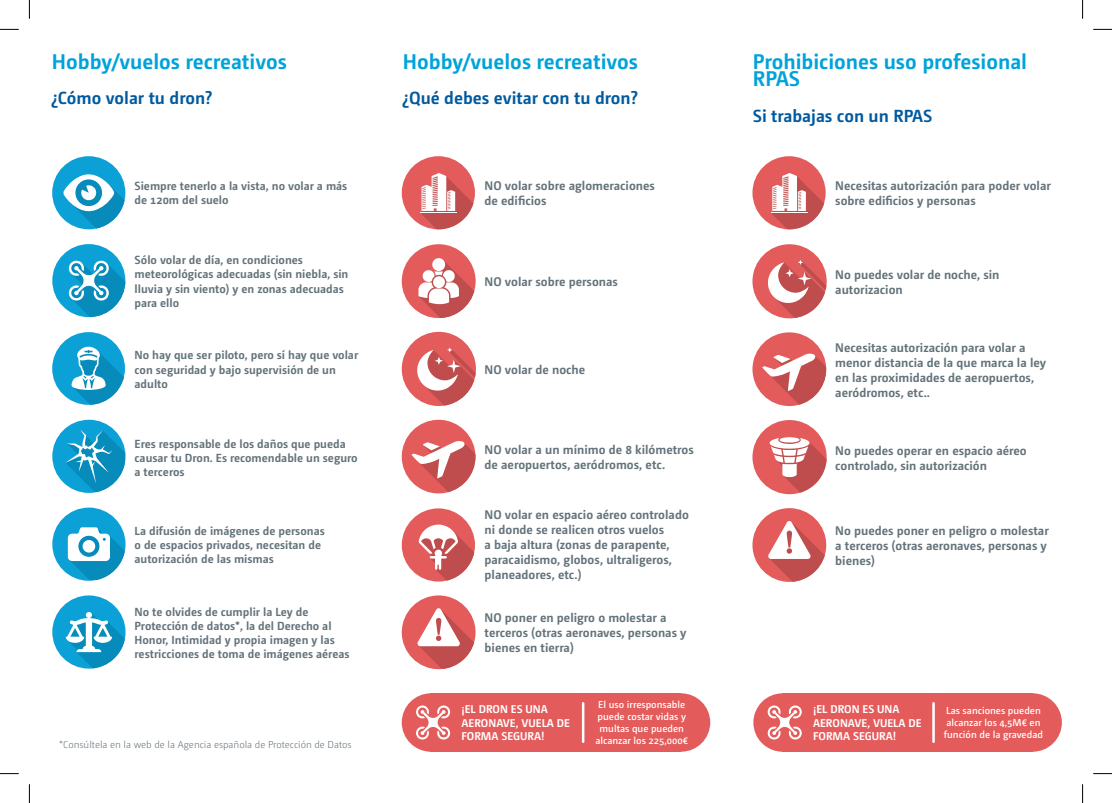
<style>
.page{position:relative;width:1112px;height:803px;background:#fff}
.page>*{position:absolute;margin:0;border:0;box-sizing:border-box;transform-origin:0 0}
.t1{font:700 21.25px/17.9px "Camingo Dos Pro";color:#00a2da}
.t2{font:700 17.5px "Camingo Dos Pro";color:#005a9f}
.t3{font:700 12.5px/15px "Camingo Dos Pro";color:#63727a}
.t4{font:700 11.75px/14.1px "Camingo Dos Pro";color:#63727a}
.t5{font:700 11.25px/13.5px "Camingo Dos Pro";color:#fff}
.t6{font:600 10px/12px "Camingo Dos Pro";color:#fff;text-align:center}
.t7{font:300 10px "Camingo Dos Pro";color:#63727a}
</style>
<div class="page">
<div style="left:52px;top:332px;width:73px;height:73px;background:#0ba1d7;border-radius:50%"></div>
<svg style="left:71px;top:346px;width:53px;height:59px"></svg>
<div style="left:52px;top:156px;width:73px;height:73px;background:#0ba1d7;border-radius:50%"></div>
<svg style="left:63px;top:174px;width:62px;height:55px"></svg>
<div style="left:52px;top:244px;width:73px;height:73px;background:#0ba1d7;border-radius:50%"></div>
<svg style="left:68px;top:260px;width:57px;height:57px"></svg>
<div style="left:401px;top:156px;width:74px;height:73px;background:#e35b5a;border-radius:50%"></div>
<svg style="left:420px;top:173px;width:53px;height:56px"></svg>
<hr style="left:420px;top:212px;width:36px;height:1px;background:#fff">
<div style="left:752px;top:156px;width:73px;height:73px;background:#e35b5a;border-radius:50%"></div>
<svg style="left:770px;top:173px;width:53px;height:56px"></svg>
<hr style="left:770px;top:212px;width:37px;height:1px;background:#fff">
<div style="left:401px;top:244px;width:74px;height:74px;background:#e35b5a;border-radius:50%"></div>
<svg style="left:418px;top:258px;width:56px;height:60px"></svg>
<div style="left:401px;top:332px;width:75px;height:74px;background:#e35b5a;border-radius:50%"></div>
<svg style="left:417px;top:347px;width:58px;height:59px"></svg>
<div style="left:401px;top:420px;width:74px;height:73px;background:#e35b5a;border-radius:50%"></div>
<svg style="left:411px;top:441px;width:64px;height:51px"></svg>
<div style="left:401px;top:508px;width:74px;height:73px;background:#e35b5a;border-radius:50%"></div>
<svg style="left:418px;top:525px;width:56px;height:56px"></svg>
<div style="left:401px;top:595px;width:74px;height:74px;background:#e35b5a;border-radius:50%"></div>
<svg style="left:416px;top:608px;width:58px;height:61px"></svg>
<div style="left:752px;top:244px;width:74px;height:74px;background:#e35b5a;border-radius:50%"></div>
<svg style="left:767px;top:260px;width:59px;height:58px"></svg>
<div style="left:752px;top:332px;width:74px;height:74px;background:#e35b5a;border-radius:50%"></div>
<svg style="left:762px;top:354px;width:64px;height:51px"></svg>
<div style="left:752px;top:508px;width:74px;height:74px;background:#e35b5a;border-radius:50%"></div>
<svg style="left:767px;top:521px;width:57px;height:61px"></svg>
<div style="left:752px;top:420px;width:74px;height:74px;background:#e35b5a;border-radius:50%"></div>
<svg style="left:769px;top:437px;width:57px;height:56px"></svg>
<div style="left:431px;top:693px;width:249px;height:59px;background:#e35b5a"></div>
<div style="left:782px;top:693px;width:250px;height:59px;background:#e35b5a"></div>
<div style="left:401px;top:693px;width:59px;height:59px;background:#e35b5a;border-radius:50%"></div>
<div style="left:753px;top:693px;width:58px;height:59px;background:#e35b5a;border-radius:50%"></div>
<div style="left:651px;top:693px;width:59px;height:59px;background:#e35b5a;border-radius:50%"></div>
<div style="left:1003px;top:693px;width:58px;height:59px;background:#e35b5a;border-radius:50%"></div>
<svg style="left:416px;top:705px;width:34px;height:35px"></svg>
<svg style="left:767px;top:705px;width:35px;height:35px"></svg>
<hr style="left:581px;top:703px;width:3px;height:39px;background:#fff">
<hr style="left:932px;top:703px;width:2px;height:39px;background:#fff">
<div style="left:52px;top:420px;width:73px;height:73px;background:#0ba1d7;border-radius:50%"></div>
<svg style="left:65px;top:430px;width:60px;height:62px"></svg>
<div style="left:52px;top:508px;width:73px;height:73px;background:#0ba1d7;border-radius:50%"></div>
<svg style="left:68px;top:527px;width:57px;height:53px"></svg>
<div style="left:83px;top:540px;width:12px;height:13px;background:#fff;border-radius:50%"></div>
<div style="left:52px;top:595px;width:73px;height:74px;background:#0ba1d7;border-radius:50%"></div>
<svg style="left:66px;top:612px;width:59px;height:56px"></svg>
<svg style="left:0;top:29px;width:19px;height:1px"></svg>
<svg style="left:1093px;top:29px;width:18px;height:1px"></svg>
<svg style="left:0;top:773px;width:19px;height:1px"></svg>
<svg style="left:1093px;top:773px;width:18px;height:1px"></svg>
<svg style="left:29px;top:0;width:1px;height:19px"></svg>
<svg style="left:29px;top:784px;width:1px;height:19px"></svg>
<svg style="left:1082px;top:0;width:1px;height:19px"></svg>
<svg style="left:1082px;top:784px;width:1px;height:19px"></svg>
<h1 class="t1" style="left:52px;top:52px;width:236px">Hobby/vuelos recreativos</h1>
<h2 class="t2" style="left:52px;top:88px;width:162px">¿Cómo volar tu dron?</h2>
<h1 class="t1" style="left:403px;top:52px;width:236px">Hobby/vuelos recreativos</h1>
<h2 class="t2" style="left:403px;top:88px;width:236px">¿Qué debes evitar con tu dron?</h2>
<h1 class="t1" style="left:752px;top:52px;width:276px">Prohibiciones uso profesional<br>RPAS</h1>
<h2 class="t2" style="left:752px;top:105px;width:181px">Si trabajas con un RPAS</h2>
<p class="t4" style="left:134px;top:178px;width:214px">Siempre tenerlo a la vista, no volar a más de 120m del suelo</p>
<p class="t3" style="left:484px;top:178px;width:172px">NO volar sobre aglomeraciones de edificios</p>
<p class="t3" style="left:835px;top:178px;width:217px">Necesitas autorización para poder volar sobre edificios y personas</p>
<p class="t4" style="left:134px;top:253px;width:215px">Sólo volar de día, en condiciones meteorológicas adecuadas (sin niebla, sin lluvia y sin viento) y en zonas adecuadas para ello</p>
<p class="t4" style="left:134px;top:348px;width:225px">No hay que ser piloto, pero sí hay que volar con seguridad y bajo supervisión de un adulto</p>
<p class="t3" style="left:484px;top:274px;width:135px">NO volar sobre personas</p>
<p class="t3" style="left:484px;top:362px;width:102px">NO volar de noche</p>
<p class="t4" style="left:134px;top:436px;width:225px">Eres responsable de los daños que pueda causar tu Dron. Es recomendable un seguro a terceros</p>
<p class="t3" style="left:484px;top:442px;width:211px">NO volar a un mínimo de 8 kilómetros de aeropuertos, aeródromos, etc.</p>
<p class="t4" style="left:134px;top:524px;width:191px">La difusión de imágenes de personas o de espacios privados, necesitan de autorización de las mismas</p>
<p class="t3" style="left:484px;top:507px;width:206px">NO volar en espacio aéreo controlado ni donde se realicen otros vuelos<br>a baja altura (zonas de parapente, paracaidismo, globos, ultraligeros, planeadores, etc.)</p>
<p class="t4" style="left:134px;top:604px;width:216px">No te olvides de cumplir la Ley de Protección de datos*, la del Derecho al Honor, Intimidad y propia imagen y las restricciones de toma de imágenes aéreas</p>
<p class="t3" style="left:484px;top:610px;width:203px">NO poner en peligro o molestar a terceros (otras aeronaves, personas y bienes en tierra)</p>
<p class="t3" style="left:835px;top:267px;width:166px">No puedes volar de noche, sin autorizacion</p>
<p class="t3" style="left:835px;top:340px;width:212px">Necesitas autorización para volar a menor distancia de la que marca la ley en las proximidades de aeropuertos, aeródromos, etc..</p>
<p class="t3" style="left:835px;top:443px;width:193px">No puedes operar en espacio aéreo controlado, sin autorización</p>
<p class="t3" style="left:835px;top:523px;width:215px">No puedes poner en peligro o molestar a terceros (otras aeronaves, personas y bienes)</p>
<p class="t7" style="left:59px;top:739px;width:294px">*Consúltela en la web de la Agencia española de Protección de Datos</p>
<p class="t6" style="left:595px;top:699px;width:94px">El uso irresponsable puede costar vidas y multas que pueden alcanzar los 225,000€</p>
<p class="t6" style="left:943px;top:705px;width:101px;text-align:left">Las sanciones pueden alcanzar los 4,5M€ en función de la gravedad</p>
<p class="t5" style="left:461px;top:702px;width:110px">¡EL DRON ES UNA<br>AERONAVE, VUELA DE<br>FORMA SEGURA!</p>
<p class="t5" style="left:812px;top:702px;width:110px">¡EL DRON ES UNA<br>AERONAVE, VUELA DE<br>FORMA SEGURA!</p>
</div>
